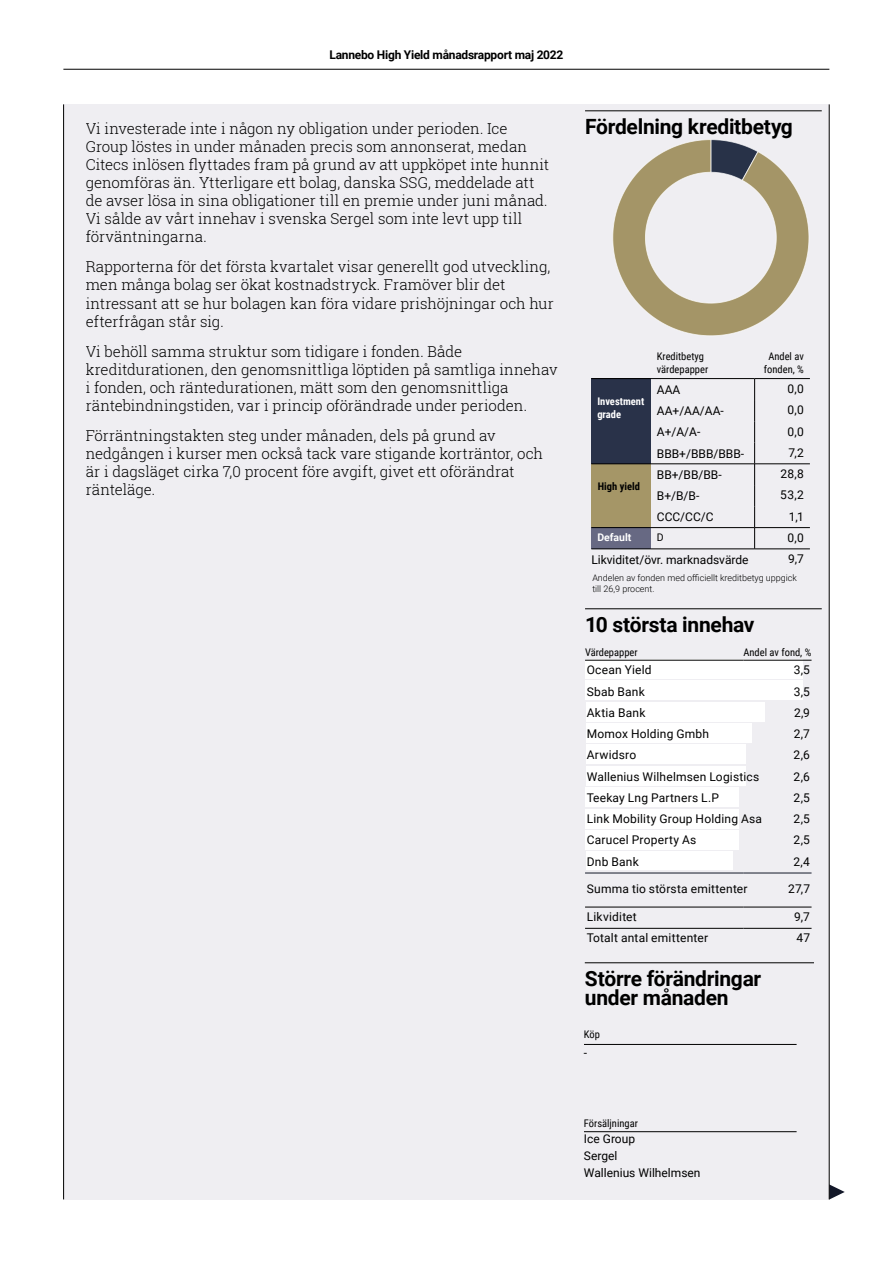
<style>
.page{position:relative;width:893px;height:1263px;background:#fff}
.page>*{position:absolute;margin:0;border:0;box-sizing:border-box;transform-origin:0 0}
.t1{font:700 21px/19.5px "Roboto";letter-spacing:-.015em;color:#000}
.t2{font:300 15px/18px "Roboto Slab";color:#000}
.t3{font:12px/21.3px "Roboto";letter-spacing:.015em;color:#000}
.t4{font:700 12px "Roboto";letter-spacing:-.02em;color:#000}
.t5{font:10.5px/12.6px "Roboto Condensed";color:#000}
.t6{font:700 10.5px/12.6px "Roboto Condensed";color:#fff}
.t7{font:700 10.5px "Roboto Condensed";color:#000}
.t8{font:700 10.5px "Roboto";color:#fff}
.t9{font:10.5px "Roboto";color:#000}
.t10{font:300 9px/10.5px "Roboto";color:#000}
</style>
<div class="page">
<div style="left:64px;top:104px;width:765px;height:1095px;background:#efeef2"></div>
<svg style="left:830px;top:1184px;width:15px;height:15px"></svg>
<hr style="left:63px;top:104px;width:1px;height:1095px;background:#000">
<hr style="left:829px;top:104px;width:1px;height:1095px;background:#000">
<div style="left:586px;top:659px;width:217px;height:19px;background:#fff"></div>
<div style="left:586px;top:680px;width:217px;height:20px;background:#fff"></div>
<div style="left:586px;top:702px;width:178px;height:19px;background:#fff"></div>
<div style="left:586px;top:723px;width:166px;height:20px;background:#fff"></div>
<div style="left:586px;top:745px;width:159px;height:19px;background:#fff"></div>
<div style="left:586px;top:766px;width:159px;height:19px;background:#fff"></div>
<div style="left:586px;top:787px;width:153px;height:20px;background:#fff"></div>
<div style="left:586px;top:809px;width:153px;height:19px;background:#fff"></div>
<div style="left:586px;top:830px;width:153px;height:19px;background:#fff"></div>
<div style="left:586px;top:852px;width:146px;height:18px;background:#fff"></div>
<hr style="left:585px;top:111px;width:237px;height:1px;background:#000">
<hr style="left:585px;top:608px;width:237px;height:1px;background:#000">
<hr style="left:585px;top:873px;width:158px;height:1px;background:#131829">
<hr style="left:743px;top:873px;width:68px;height:1px;background:#131829">
<hr style="left:585px;top:660px;width:158px;height:1px;background:#000">
<hr style="left:743px;top:660px;width:68px;height:1px;background:#000">
<hr style="left:585px;top:907px;width:158px;height:1px;background:#000">
<hr style="left:743px;top:907px;width:68px;height:1px;background:#000">
<hr style="left:585px;top:928px;width:158px;height:1px;background:#000">
<hr style="left:743px;top:928px;width:68px;height:1px;background:#000">
<hr style="left:585px;top:962px;width:229px;height:1px;background:#000">
<div style="left:591px;top:379px;width:60px;height:85px;background:#293249"></div>
<div style="left:591px;top:464px;width:60px;height:64px;background:#a59667"></div>
<div style="left:591px;top:528px;width:60px;height:21px;background:#676983"></div>
<hr style="left:591px;top:378px;width:60px;height:1px;background:#000">
<hr style="left:651px;top:378px;width:104px;height:1px;background:#000">
<hr style="left:755px;top:378px;width:55px;height:1px;background:#000">
<hr style="left:591px;top:549px;width:60px;height:1px;background:#000">
<hr style="left:651px;top:549px;width:104px;height:1px;background:#000">
<hr style="left:755px;top:549px;width:55px;height:1px;background:#000">
<hr style="left:591px;top:464px;width:60px;height:1px;background:#000">
<hr style="left:651px;top:464px;width:104px;height:1px;background:#000">
<hr style="left:755px;top:464px;width:55px;height:1px;background:#000">
<hr style="left:591px;top:527px;width:60px;height:1px;background:#000">
<hr style="left:651px;top:527px;width:104px;height:1px;background:#000">
<hr style="left:755px;top:527px;width:55px;height:1px;background:#000">
<svg style="left:754px;top:379px;width:1px;height:170px"></svg>
<svg style="left:613px;top:139px;width:196px;height:197px"></svg>
<hr style="left:584px;top:1044px;width:213px;height:1px;background:#000">
<hr style="left:584px;top:1131px;width:213px;height:1px;background:#000">
<hr style="left:63px;top:69px;width:766px;height:1px;background:#000">
<p class="t4" style="left:329px;top:46px;width:236px">Lannebo High Yield månadsrapport maj 2022</p>
<p class="t2" style="left:86px;top:120px;width:465px">Vi investerade inte i någon ny obligation under perioden. Ice Group löstes in under månaden precis som annonserat, medan Citecs inlösen flyttades fram på grund av att uppköpet inte hunnit genomföras än. Ytterligare ett bolag, danska SSG, meddelade att de avser lösa in sina obligationer till en premie under juni månad.<br>Vi sålde av vårt innehav i svenska Sergel som inte levt upp till förväntningarna.</p>
<p class="t2" style="left:86px;top:258px;width:469px">Rapporterna för det första kvartalet visar generellt god utveckling, men många bolag ser ökat kostnadstryck. Framöver blir det intressant att se hur bolagen kan föra vidare prishöjningar och hur efterfrågan står sig.</p>
<p class="t2" style="left:86px;top:342px;width:473px">Vi behöll samma struktur som tidigare i fonden. Både kreditdurationen, den genomsnittliga löptiden på samtliga innehav i fonden, och räntedurationen, mätt som den genomsnittliga räntebindningstiden, var i princip oförändrade under perioden.</p>
<p class="t2" style="left:86px;top:426px;width:459px">Förräntningstakten steg under månaden, dels på grund av nedgången i kurser men också tack vare stigande korträntor, och är i dagsläget cirka 7,0 procent före avgift, givet ett oförändrat ränteläge.</p>
<h1 class="t1" style="left:585px;top:116px;width:209px">Fördelning kreditbetyg</h1>
<p class="t5" style="left:657px;top:350px;width:53px">Kreditbetyg värdepapper</p>
<p class="t5" style="left:764px;top:350px;width:41px;text-align:center">Andel av fonden, %</p>
<p class="t3" style="left:780px;top:378px;width:25px;text-align:right">0,0<br>0,0<br>0,0<br>7,2<br>28,8<br>53,2<br>1,1<br>0,0<br>9,7</p>
<p class="t3" style="left:657px;top:378px;width:89px">AAA<br>AA+/AA/AA-<br>A+/A/A-<br>BBB+/BBB/BBB-</p>
<p class="t6" style="left:597px;top:395px;width:48px">Investment grade</p>
<p class="t3" style="left:657px;top:463px;width:66px">BB+/BB/BB-<br>B+/B/B-<br>CCC/CC/C</p>
<p class="t7" style="left:598px;top:479px;width:44px">High yield</p>
<p class="t8" style="left:597px;top:530px;width:36px">Default</p>
<p class="t9" style="left:657px;top:530px;width:8px">D</p>
<p class="t3" style="left:591px;top:548px;width:159px">Likviditet/övr. marknadsvärde</p>
<p class="t10" style="left:592px;top:573px;width:206px">Andelen av fonden med officiellt kreditbetyg uppgick till 26,9 procent.</p>
<h1 class="t1" style="left:585px;top:614px;width:171px">10 största innehav</h1>
<p class="t5" style="left:585px;top:645px;width:54px">Värdepapper</p>
<p class="t5" style="left:743px;top:645px;width:69px">Andel av fond, %</p>
<p class="t3" style="left:587px;top:659px;width:66px">Ocean Yield</p>
<p class="t3" style="left:794px;top:659px;width:18px">3,5</p>
<p class="t3" style="left:587px;top:680px;width:60px">Sbab Bank</p>
<p class="t3" style="left:794px;top:680px;width:18px">3,5</p>
<p class="t3" style="left:587px;top:701px;width:60px">Aktia Bank</p>
<p class="t3" style="left:794px;top:701px;width:18px">2,9</p>
<p class="t3" style="left:587px;top:723px;width:124px">Momox Holding Gmbh</p>
<p class="t3" style="left:794px;top:723px;width:18px">2,7</p>
<p class="t3" style="left:587px;top:744px;width:51px">Arwidsro</p>
<p class="t3" style="left:794px;top:744px;width:18px">2,6</p>
<p class="t3" style="left:587px;top:765px;width:174px">Wallenius Wilhelmsen Logistics</p>
<p class="t3" style="left:794px;top:765px;width:18px">2,6</p>
<p class="t3" style="left:587px;top:786px;width:134px">Teekay Lng Partners L.P</p>
<p class="t3" style="left:793px;top:786px;width:18px">2,5</p>
<p class="t3" style="left:587px;top:808px;width:177px">Link Mobility Group Holding Asa</p>
<p class="t3" style="left:793px;top:808px;width:18px">2,5</p>
<p class="t3" style="left:587px;top:829px;width:111px">Carucel Property As</p>
<p class="t3" style="left:793px;top:829px;width:18px">2,5</p>
<p class="t3" style="left:587px;top:850px;width:53px">Dnb Bank</p>
<p class="t3" style="left:793px;top:850px;width:18px">2,4</p>
<p class="t3" style="left:587px;top:878px;width:162px">Summa tio största emittenter</p>
<p class="t3" style="left:788px;top:878px;width:23px">27,7</p>
<p class="t3" style="left:587px;top:906px;width:52px">Likviditet</p>
<p class="t3" style="left:794px;top:906px;width:17px">9,7</p>
<p class="t3" style="left:587px;top:927px;width:123px">Totalt antal emittenter</p>
<p class="t3" style="left:797px;top:927px;width:15px">47</p>
<h1 class="t1" style="left:585px;top:968px;width:178px">Större förändringar under månaden</h1>
<p class="t5" style="left:584px;top:1028px;width:18px">Köp</p>
<p class="t3" style="left:584px;top:1042px;width:5px">-</p>
<p class="t5" style="left:584px;top:1117px;width:55px">Försäljningar</p>
<p class="t3" style="left:584px;top:1130px;width:118px;line-height:16.8px">Ice Group<br>Sergel<br>Wallenius Wilhelmsen</p>
</div>
